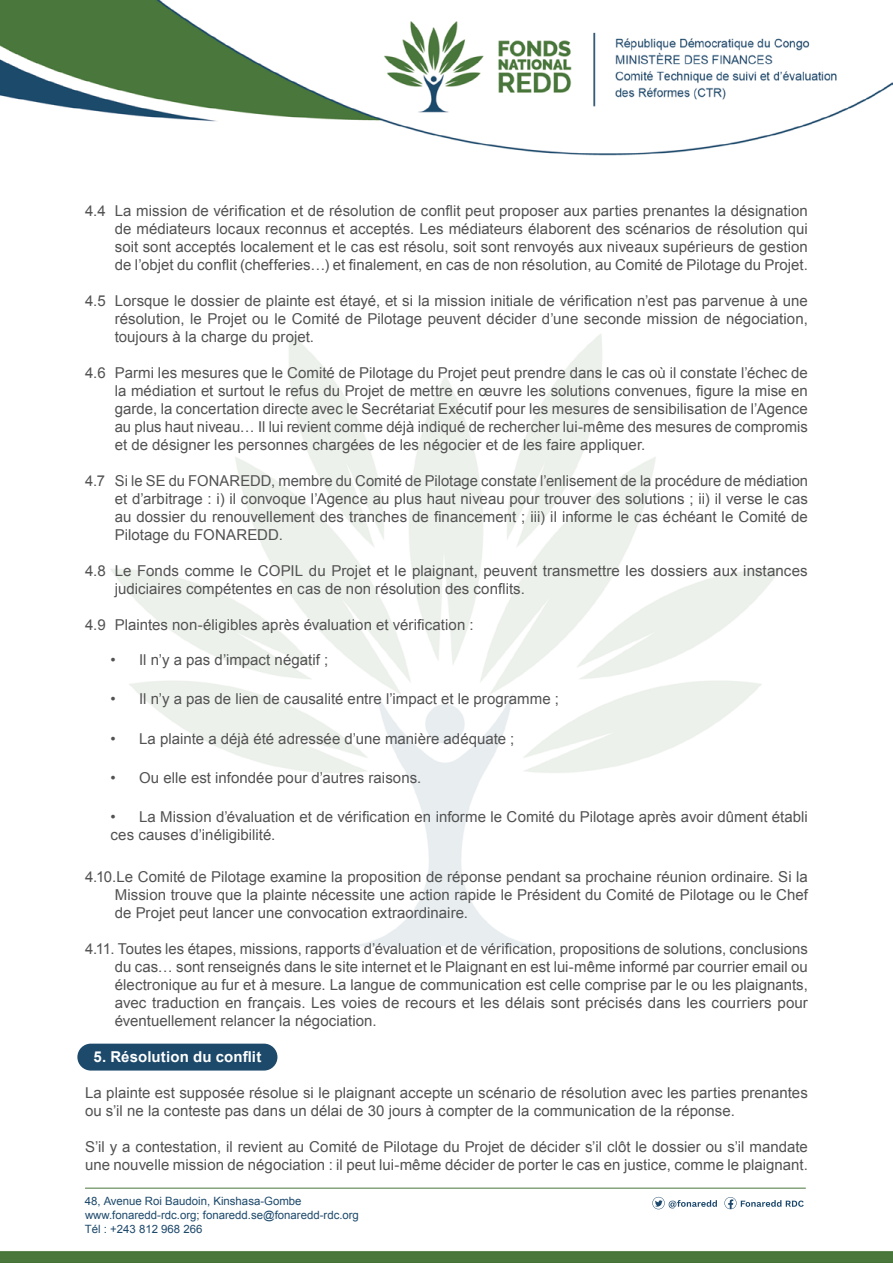
<style>
.page{position:relative;width:893px;height:1263px;background:#fff}
.page>*{position:absolute;margin:0;border:0;box-sizing:border-box;transform-origin:0 0}
.t1{font:15px/18px "Arial";letter-spacing:.005em;color:#525252;text-align:justify}
.t2{font:700 15px "Arial";letter-spacing:.01em;color:#fff}
.t3{font:11.4px/13.6px "Arial";color:#1d496b}
</style>
<div class="page">
<img style="left:0;top:0;width:893px;height:1262px">
<svg style="left:724px;top:1197px;width:80px;height:12px"></svg>
<svg style="left:652px;top:1197px;width:65px;height:12px"></svg>
<hr style="left:85px;top:1188px;width:721px;height:1px;background:#49773c">
<div style="left:77px;top:1044px;width:200px;height:26px;background:#1d496b;border-radius:13px"></div>
<p class="t1" style="left:115px;top:202px;width:695px;text-indent:-30px">4.4 La mission de vérification et de résolution de conflit peut proposer aux parties prenantes la désignation de médiateurs locaux reconnus et acceptés. Les médiateurs élaborent des scénarios de résolution qui soit sont acceptés localement et le cas est résolu, soit sont renvoyés aux niveaux supérieurs de gestion de l’objet du conflit (chefferies…) et finalement, en cas de non résolution, au Comité de Pilotage du Projet.</p>
<p class="t1" style="left:115px;top:292px;width:695px;text-indent:-30px">4.5 Lorsque le dossier de plainte est étayé, et si la mission initiale de vérification n’est pas parvenue à une résolution, le Projet ou le Comité de Pilotage peuvent décider d’une seconde mission de négociation, toujours à la charge du projet.</p>
<p class="t1" style="left:115px;top:364px;width:695px;text-indent:-30px">4.6 Parmi les mesures que le Comité de Pilotage du Projet peut prendre dans le cas où il constate l’échec de la médiation et surtout le refus du Projet de mettre en œuvre les solutions convenues, figure la mise en garde, la concertation directe avec le Secrétariat Exécutif pour les mesures de sensibilisation de l’Agence au plus haut niveau… Il lui revient comme déjà indiqué de rechercher lui-même des mesures de compromis et de désigner les personnes chargées de les négocier et de les faire appliquer.</p>
<p class="t1" style="left:115px;top:472px;width:695px;text-indent:-30px">4.7 Si le SE du FONAREDD, membre du Comité de Pilotage constate l’enlisement de la procédure de médiation et d’arbitrage : i) il convoque l’Agence au plus haut niveau pour trouver des solutions ; ii) il verse le cas au dossier du renouvellement des tranches de financement ; iii) il informe le cas échéant le Comité de Pilotage du FONAREDD.</p>
<p class="t1" style="left:115px;top:562px;width:694px;text-indent:-30px">4.8 Le Fonds comme le COPIL du Projet et le plaignant, peuvent transmettre les dossiers aux instances judiciaires compétentes en cas de non résolution des conflits.</p>
<p class="t1" style="left:85px;top:616px;width:390px">4.9 Plaintes non-éligibles après évaluation et vérification :</p>
<p class="t1" style="left:111px;top:651px;width:219px">• Il n’y a pas d’impact négatif ;</p>
<p class="t1" style="left:111px;top:690px;width:450px">• Il n’y a pas de lien de causalité entre l’impact et le programme ;</p>
<p class="t1" style="left:111px;top:729px;width:405px">• La plainte a déjà été adressée d’une manière adéquate ;</p>
<p class="t1" style="left:111px;top:769px;width:312px">• Ou elle est infondée pour d’autres raisons.</p>
<p class="t1" style="left:111px;top:808px;width:699px">• La Mission d’évaluation et de vérification en informe le Comité du Pilotage après avoir dûment établi ces causes d’inéligibilité.</p>
<p class="t1" style="left:115px;top:868px;width:695px;text-indent:-30px">4.10.Le Comité de Pilotage examine la proposition de réponse pendant sa prochaine réunion ordinaire. Si la Mission trouve que la plainte nécessite une action rapide le Président du Comité de Pilotage ou le Chef de Projet peut lancer une convocation extraordinaire.</p>
<p class="t1" style="left:115px;top:940px;width:695px;text-indent:-30px">4.11. Toutes les étapes, missions, rapports d’évaluation et de vérification, propositions de solutions, conclusions du cas… sont renseignés dans le site internet et le Plaignant en est lui-même informé par courrier email ou électronique au fur et à mesure. La langue de communication est celle comprise par le ou les plaignants, avec traduction en français. Les voies de recours et les délais sont précisés dans les courriers pour éventuellement relancer la négociation.</p>
<p class="t2" style="left:94px;top:1047px;width:169px">5. Résolution du conflit</p>
<p class="t1" style="left:85px;top:1084px;width:724px">La plainte est supposée résolue si le plaignant accepte un scénario de résolution avec les parties prenantes ou s’il ne la conteste pas dans un délai de 30 jours à compter de la communication de la réponse.</p>
<p class="t1" style="left:85px;top:1138px;width:724px">S’il y a contestation, il revient au Comité de Pilotage du Projet de décider s’il clôt le dossier ou s’il mandate une nouvelle mission de négociation : il peut lui-même décider de porter le cas en justice, comme le plaignant.</p>
<p class="t3" style="left:85px;top:1195px;width:276px">48, Avenue Roi Baudoin, Kinshasa-Gombe www.fonaredd-rdc.org; fonaredd.se@fonaredd-rdc.org<br>Tél : +243 812 968 266</p>
</div>
